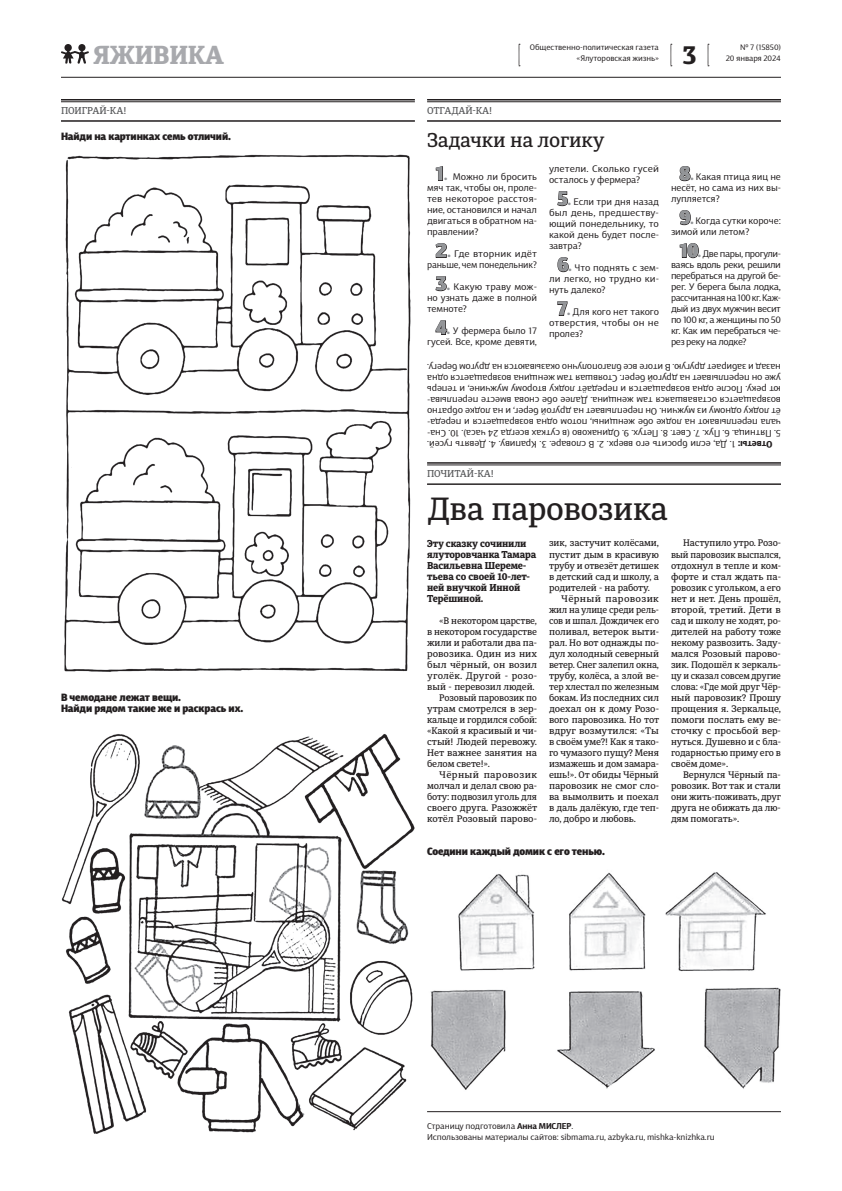
<style>
.page{position:relative;width:842px;height:1191px;background:#fff}
.page>*{position:absolute;margin:0;border:0;box-sizing:border-box;transform-origin:0 0}
.t1{font:500 32px "Diaria Pro";letter-spacing:-.015em;color:#231f20}
.t2{font:800 26px "Diaria Pro";letter-spacing:-.01em;color:#a8a9ad}
.t3{font:800 26px "Diaria Pro";color:#231f20}
.t4{font:500 20px "Diaria Pro";letter-spacing:-.015em;color:#231f20}
.t5{font:900 10.5px/11px "Diaria Sans Pro";letter-spacing:-.01em;color:#231f20}
.t6{font:800 10px/11px "Diaria Pro";letter-spacing:-.01em;color:#231f20}
.t7{font:500 10px "Diaria Pro";letter-spacing:-.015em;color:#57585a}
.t8{font:500 9.5px/11px "Diaria Pro";letter-spacing:-.015em;color:#231f20;text-align:justify}
.t9{font:9.5px/11px "Diaria Sans Pro";letter-spacing:-.01em;color:#231f20;text-align:justify}
.t10{font:9.5px/11px "Diaria Sans Pro";letter-spacing:-.01em;color:#231f20;text-align:right;scale:1.05 1}
.t11{font:500 9.5px "Diaria Pro";letter-spacing:-.015em;color:#231f20;scale:.96 1}
.t12{font:500 9.5px "Diaria Pro";letter-spacing:.03em;color:#231f20;scale:1.05 1}
.t13{font:500 9.5px "Diaria Pro";letter-spacing:.02em;color:#231f20}
.t14{font:500 9.5px "Diaria Pro";letter-spacing:.005em;color:#231f20}
.t15{font:500 9.5px "Diaria Pro";letter-spacing:.01em;color:#231f20;scale:1.04 1}
.t16{font:8.5px/11px "Diaria Sans Pro";letter-spacing:-.01em;color:#231f20}
.t17{font:8px/11px "Diaria Sans Pro";letter-spacing:-.01em;color:#231f20;text-align:right}
.s1{font-weight:900;font-size:20px}
.s2{font-weight:900;font-size:12px;color:#939598}
.s3{font-weight:700}
</style>
<div class="page">
<hr style="left:61px;top:77px;width:720px;height:1px;background:#231f20">
<svg style="left:671px;top:44px;width:1px;height:23px"></svg>
<svg style="left:708px;top:44px;width:1px;height:23px"></svg>
<svg style="left:519px;top:44px;width:1px;height:23px"></svg>
<hr style="left:427px;top:1111px;width:354px;height:1px;background:#231f20">
<svg style="left:61px;top:44px;width:28px;height:20px"></svg>
<img style="left:64px;top:154px;width:347px;height:518px">
<img style="left:430px;top:872px;width:351px;height:218px">
<img style="left:61px;top:734px;width:354px;height:400px">
<hr style="left:427px;top:462px;width:354px;height:2px;background:#231f20">
<hr style="left:427px;top:465px;width:354px;height:1px;background:#231f20">
<hr style="left:427px;top:484px;width:354px;height:1px;background:#231f20">
<hr style="left:61px;top:99px;width:354px;height:1px;background:#231f20">
<hr style="left:61px;top:101px;width:354px;height:1px;background:#231f20">
<hr style="left:61px;top:121px;width:354px;height:1px;background:#231f20">
<hr style="left:427px;top:99px;width:354px;height:1px;background:#231f20">
<hr style="left:427px;top:101px;width:354px;height:1px;background:#231f20">
<hr style="left:427px;top:121px;width:354px;height:1px;background:#231f20">
<h2 class="t2" style="left:93px;top:38px;width:132px">ЯЖИВИКА</h2>
<p class="t7" style="left:61px;top:104px;width:67px">ПОИГРАЙ-КА!</p>
<p class="t7" style="left:427px;top:104px;width:67px">ОТГАДАЙ-КА!</p>
<p class="t17" style="left:530px;top:42px;width:130px">Общественно-политическая газета «Ялуторовская жизнь»</p>
<p class="t17" style="left:726px;top:42px;width:57px">№ 7 (15850)<br>20 января 2024</p>
<h2 class="t3" style="left:682px;top:38px;width:16px">3</h2>
<p class="t5" style="left:61px;top:131px;width:171px">Найди на картинках семь отличий.</p>
<p class="t5" style="left:61px;top:692px;width:184px">В чемодане лежат вещи.<br>Найди рядом такие же и раскрась их.</p>
<h3 class="t4" style="left:427px;top:128px;width:179px">Задачки на логику</h3>
<p class="t9" style="left:427px;top:171px;width:111px;text-indent:9px"><span class="s1">1</span><span class="s2">.</span> Можно ли бросить мяч так, чтобы он, проле&shy;тев некоторое расстоя&shy;ние, остановился и начал двигаться в обратном на&shy;правлении?</p>
<p class="t10" style="left:427px;top:248px;width:106px"><span class="s1">2</span><span class="s2">.</span> Где вторник идёт раньше, чем понедельник?</p>
<p class="t9" style="left:427px;top:281px;width:111px;text-indent:9px"><span class="s1">3</span><span class="s2">.</span> Какую траву мож&shy;но узнать даже в полной темноте?</p>
<p class="t9" style="left:427px;top:325px;width:111px;text-align:right"><span class="s1">4</span><span class="s2">.</span> У фермера было 17 гусей. Все, кроме девяти,</p>
<p class="t10" style="left:549px;top:163px;width:106px;text-align:left">улетели. Сколько гусей осталось у фермера?</p>
<p class="t9" style="left:549px;top:196px;width:111px;text-indent:9px"><span class="s1">5</span><span class="s2">.</span> Если три дня назад был день, предшеству&shy;ющий понедельнику, то какой день будет после&shy;завтра?</p>
<p class="t9" style="left:549px;top:262px;width:111px;text-indent:9px"><span class="s1">6</span><span class="s2">.</span> Что поднять с зем&shy;ли легко, но трудно ки&shy;нуть далеко?</p>
<p class="t9" style="left:549px;top:306px;width:111px;text-indent:9px"><span class="s1">7</span><span class="s2">.</span> Для кого нет такого отверстия, чтобы он не пролез?</p>
<p class="t9" style="left:671px;top:171px;width:111px;text-indent:8px"><span class="s1">8</span><span class="s2">.</span> Какая птица яиц не несёт, но сама из них вы&shy;лупляется?</p>
<p class="t9" style="left:671px;top:215px;width:111px;text-indent:9px"><span class="s1">9</span><span class="s2">.</span> Когда сутки короче: зимой или летом?</p>
<p class="t9" style="left:671px;top:248px;width:111px;text-indent:9px"><span class="s1">10</span><span class="s2">.</span> Две пары, прогули&shy;ваясь вдоль реки, решили перебраться на другой бе&shy;рег. У берега была лодка, рассчитанная на 100 кг. Каж&shy;дый из двух мужчин весит по 100 кг, а женщины по 50 кг. Как им перебраться че&shy;рез реку на лодке?</p>
<p class="t9" style="left:781px;top:439px;width:355px;rotate:-180deg">5. Пятница. 6. Пух. 7. Свет. 8. Петух. 9. Одинаково (в сутках всегда 24 часа). 10. Сна&shy;чала переплывают на лодке обе женщины, потом одна возвращается и переда&shy;ёт лодку одному из мужчин. Он переплывает на другой берег, и на лодке обратно возвращается остававшаяся там женщина. Далее обе снова вместе переплыва&shy;ют реку. После одна возвращается и передаёт лодку второму мужчине, и теперь уже он переплывает на другой берег. Стоявшая там женщина возвращается одна назад и забирает другую. В итоге все благополучно оказываются на другом берегу.</p>
<p class="t9" style="left:772px;top:450px;width:347px;rotate:-180deg"><span class="s3">Ответы:</span> 1. Да, если бросить его вверх. 2. В словаре. 3. Крапиву. 4. Девять гусей.</p>
<p class="t7" style="left:427px;top:467px;width:68px">ПОЧИТАЙ-КА!</p>
<h1 class="t1" style="left:427px;top:489px;width:242px">Два паровозика</h1>
<p class="t6" style="left:427px;top:538px;width:111px">Эту сказку сочинили ялуторовчанка Тамара<br>Васильевна Шереме&shy;тьева со своей 10-лет&shy;ней внучкой Инной<br>Терёшиной.</p>
<p class="t8" style="left:439px;top:615px;width:99px">«В некотором царстве,</p>
<p class="t8" style="left:427px;top:626px;width:111px">в некотором государстве</p>
<p class="t8" style="left:427px;top:637px;width:111px">жили и работали два па-</p>
<p class="t14" style="left:427px;top:648px;width:111px">ровозика. Один из них</p>
<p class="t15" style="left:427px;top:659px;width:107px">был чёрный, он возил</p>
<p class="t13" style="left:427px;top:670px;width:111px">уголёк. Другой - розо-</p>
<p class="t8" style="left:427px;top:681px;width:109px">вый - перевозил людей.</p>
<p class="t8" style="left:439px;top:692px;width:99px">Розовый паровозик по</p>
<p class="t8" style="left:427px;top:703px;width:111px">утрам смотрелся в зер-</p>
<p class="t8" style="left:427px;top:714px;width:111px">кальце и гордился собой:</p>
<p class="t8" style="left:427px;top:725px;width:111px">«Какой я красивый и чи-</p>
<p class="t8" style="left:427px;top:736px;width:111px">стый! Людей перевожу.</p>
<p class="t8" style="left:427px;top:747px;width:111px">Нет важнее занятия на</p>
<p class="t8" style="left:427px;top:758px;width:65px">белом свете!».</p>
<p class="t12" style="left:439px;top:769px;width:95px">Чёрный паровозик</p>
<p class="t8" style="left:427px;top:780px;width:111px">молчал и делал свою ра-</p>
<p class="t8" style="left:427px;top:791px;width:111px">боту: подвозил уголь для</p>
<p class="t8" style="left:427px;top:802px;width:112px">своего друга. Разожжёт</p>
<p class="t8" style="left:427px;top:813px;width:111px">котёл Розовый парово-</p>
<p class="t8" style="left:549px;top:537px;width:111px">зик, застучит колёсами,</p>
<p class="t8" style="left:549px;top:548px;width:111px">пустит дым в красивую</p>
<p class="t8" style="left:549px;top:559px;width:111px">трубу и отвезёт детишек</p>
<p class="t8" style="left:549px;top:570px;width:111px">в детский сад и школу, а</p>
<p class="t8" style="left:549px;top:581px;width:103px">родителей - на работу.</p>
<p class="t12" style="left:561px;top:592px;width:95px">Чёрный паровозик</p>
<p class="t11" style="left:549px;top:603px;width:116px">жил на улице среди рель-</p>
<p class="t11" style="left:549px;top:614px;width:116px">сов и шпал. Дождичек его</p>
<p class="t8" style="left:549px;top:625px;width:111px">поливал, ветерок выти-</p>
<p class="t8" style="left:549px;top:636px;width:111px">рал. Но вот однажды по-</p>
<p class="t8" style="left:549px;top:647px;width:111px">дул холодный северный</p>
<p class="t8" style="left:549px;top:658px;width:111px">ветер. Снег залепил окна,</p>
<p class="t8" style="left:549px;top:669px;width:111px">трубу, колёса, а злой ве-</p>
<p class="t11" style="left:549px;top:680px;width:116px">тер хлестал по железным</p>
<p class="t8" style="left:549px;top:691px;width:111px">бокам. Из последних сил</p>
<p class="t8" style="left:549px;top:702px;width:111px">доехал он к дому Розо-</p>
<p class="t8" style="left:549px;top:713px;width:112px">вого паровозика. Но тот</p>
<p class="t8" style="left:549px;top:724px;width:111px">вдруг возмутился: «Ты</p>
<p class="t8" style="left:549px;top:735px;width:111px">в своём уме?! Как я тако-</p>
<p class="t8" style="left:549px;top:746px;width:111px">го чумазого пущу? Меня</p>
<p class="t8" style="left:549px;top:757px;width:111px">измажешь и дом замара-</p>
<p class="t8" style="left:549px;top:768px;width:111px">ешь!». От обиды Чёрный</p>
<p class="t8" style="left:549px;top:779px;width:111px">паровозик не смог сло-</p>
<p class="t8" style="left:549px;top:790px;width:111px">ва вымолвить и поехал</p>
<p class="t8" style="left:549px;top:801px;width:111px">в даль далёкую, где теп-</p>
<p class="t8" style="left:549px;top:812px;width:88px">ло, добро и любовь.</p>
<p class="t5" style="left:427px;top:846px;width:179px">Соедини каждый домик с его тенью.</p>
<p class="t8" style="left:671px;top:537px;width:112px;text-indent:12px">Наступило утро. Розо&shy;вый паровозик выспался, отдохнул в тепле и ком&shy;форте и стал ждать па&shy;ровозик с угольком, а его нет и нет. День прошёл, второй, третий. Дети в сад и школу не ходят, ро&shy;дителей на работу тоже некому развозить. Заду&shy;мался Розовый парово&shy;зик. Подошёл к зеркаль&shy;цу и сказал совсем другие слова: «Где мой друг Чёр&shy;ный паровозик? Прошу прощения я. Зеркальце, помоги послать ему ве&shy;сточку с просьбой вер&shy;нуться. Душевно и с бла&shy;годарностью приму его в своём доме».</p>
<p class="t8" style="left:671px;top:768px;width:112px;text-indent:12px">Вернулся Чёрный па&shy;ровозик. Вот так и стали они жить-поживать, друг друга не обижать да лю&shy;дям помогать».</p>
<p class="t16" style="left:427px;top:1120px;width:289px">Страницу подготовила <span class="s3">Анна МИСЛЕР</span>.<br>Использованы материалы сайтов: sibmama.ru, azbyka.ru, mishka-knizhka.ru</p>
</div>
